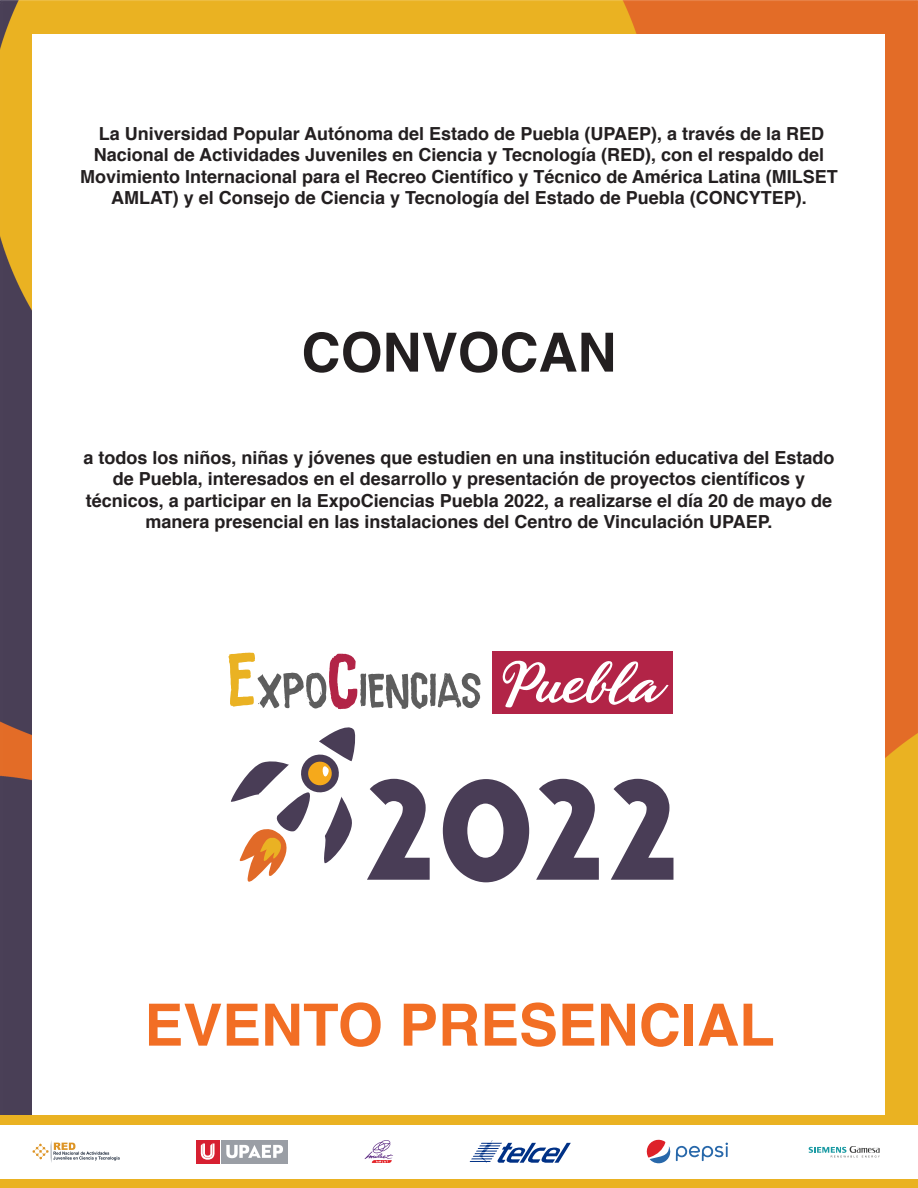
<style>
.page{position:relative;width:918px;height:1188px;background:#fff}
.page>*{position:absolute;margin:0;border:0;box-sizing:border-box;transform-origin:0 0}
.t1{font:138.45px "RIO";color:#493d56}
.t2{font:700 58.35px "Helvetica";color:#f26e24}
.t3{font:700 54px "Helvetica";color:#231f20}
.t4{font:51.6px "Ramkoers DEMO";color:#5d5d5d}
.t5{font:700 18px/21.6px "Helvetica";color:#231f20;text-align:center}
.s1{font-size:79.65px;color:#eab223}
.s2{font-size:79.65px;color:#b22447}
.s3{font-family:"Rhyanie Lane";font-size:56.55px;color:#fff}
</style>
<div class="page">
<img style="left:0;top:0;width:918px;height:1115px">
<div style="left:33px;top:34px;width:852px;height:1091px;background:#fff"></div>
<div style="left:492px;top:651px;width:181px;height:63px;background:#b22447"></div>
<svg style="left:230px;top:727px;width:126px;height:155px"></svg>
<div style="left:0;top:1115px;width:918px;height:73px;background:#eab222"></div>
<div style="left:0;top:1125px;width:918px;height:53px;background:#fff"></div>
<svg style="left:365px;top:1140px;width:28px;height:23px"></svg>
<div style="left:196px;top:1140px;width:23px;height:23px;background:#d71f31"></div>
<div style="left:222px;top:1140px;width:66px;height:23px;background:#9a9ea5"></div>
<svg style="left:201px;top:1144px;width:14px;height:16px"></svg>
<svg style="left:226px;top:1145px;width:57px;height:13px"></svg>
<svg style="left:33px;top:1141px;width:87px;height:21px"></svg>
<svg style="left:470px;top:1140px;width:101px;height:23px"></svg>
<svg style="left:646px;top:1139px;width:82px;height:25px"></svg>
<svg style="left:809px;top:1146px;width:71px;height:12px"></svg>
<p class="t5" style="left:80px;top:123px;width:759px">La Universidad Popular Autónoma del Estado de Puebla (UPAEP), a través de la RED Nacional de Actividades Juveniles en Ciencia y Tecnología (RED), con el respaldo del Movimiento Internacional para el Recreo Científico y Técnico de América Latina (MILSET AMLAT) y el Consejo de Ciencia y Tecnología del Estado de Puebla (CONCYTEP).</p>
<h3 class="t3" style="left:301px;top:309px;width:316px">CONVOCAN</h3>
<p class="t5" style="left:83px;top:447px;width:753px">a todos los niños, niñas y jóvenes que estudien en una institución educativa del Estado de Puebla, interesados en el desarrollo y presentación de proyectos científicos y técnicos, a participar en la ExpoCiencias Puebla 2022, a realizarse el día 20 de mayo de manera presencial en las instalaciones del Centro de Vinculación UPAEP.</p>
<h3 class="t4" style="left:227px;top:661px;width:440px"><span class="s1">E</span>XPO<span class="s2">C</span>IENCIAS <span class="s3">Puebla</span></h3>
<h1 class="t1" style="left:359px;top:745px;width:333px">2022</h1>
<h2 class="t2" style="left:144px;top:978px;width:632px">EVENTO PRESENCIAL</h2>
</div>
